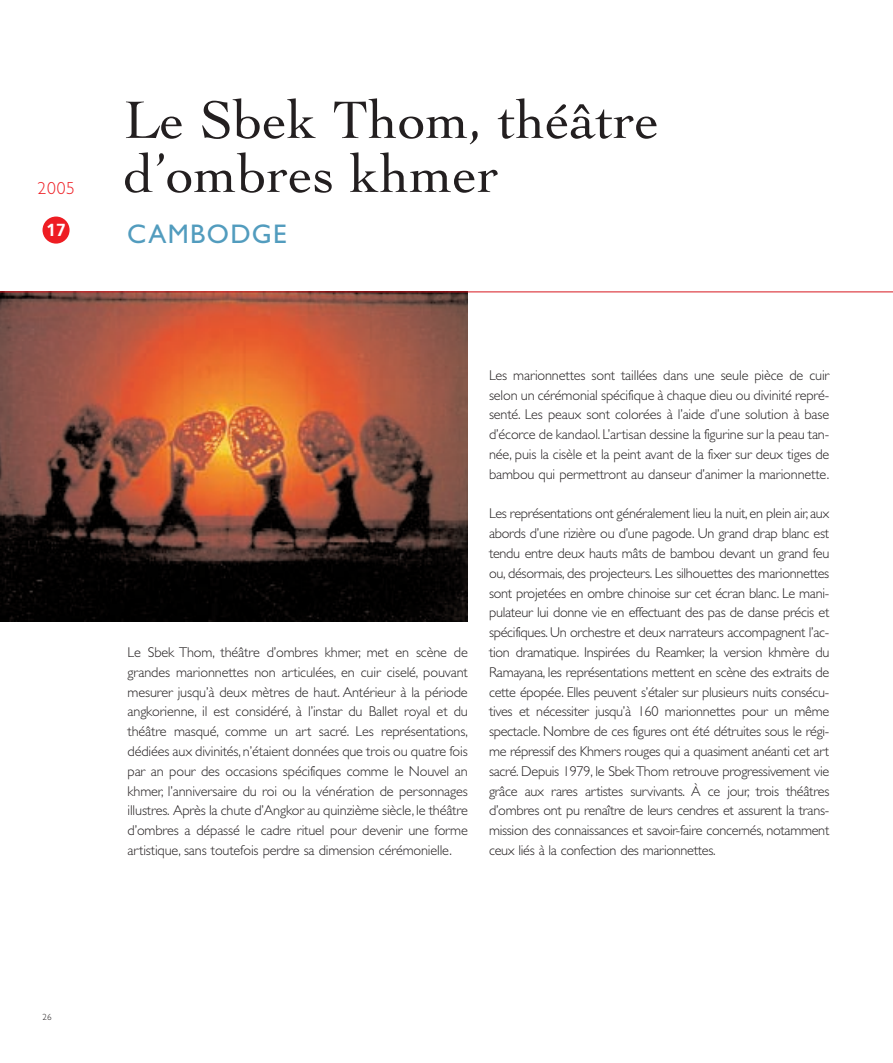
<style>
.page{position:relative;width:893px;height:1063px;background:#fff}
.page>*{position:absolute;margin:0;border:0;box-sizing:border-box;transform-origin:0 0}
.t1{font:55.5px/54px "Cochin";color:#231f20}
.t2{font:27px "Gill Sans";letter-spacing:.05em;color:#529cbe}
.t3{font:300 17.55px "Gill Sans";color:#ee1d23}
.t4{font:700 17.55px "Frutiger";color:#fff}
.t5{font:300 14.25px/19.8px "Gill Sans";letter-spacing:-.01em;color:#231f20;text-align:justify}
.t6{font:300 9px "Gill Sans";color:#231f20}
</style>
<div class="page">
<img style="left:0;top:293px;width:468px;height:329px">
<div style="left:43px;top:217px;width:27px;height:27px;background:#ee1d23;border-radius:50%"></div>
<hr style="left:0;top:292px;width:893px;height:1px;background:#d7171f">
<p class="t3" style="left:37px;top:181px;width:39px">2005</p>
<p class="t4" style="left:46px;top:223px;width:21px">17</p>
<h1 class="t1" style="left:124px;top:98px;width:537px">Le Sbek Thom, théâtre d’ombres khmer</h1>
<h2 class="t2" style="left:127px;top:224px;width:161px">CAMBODGE</h2>
<p class="t5" style="left:128px;top:644px;width:342px">Le Sbek Thom, théâtre d’ombres khmer, met en scène de grandes marionnettes non articulées, en cuir ciselé, pouvant mesurer jusqu’à deux mètres de haut. Antérieur à la période angkorienne, il est considéré, à l’instar du Ballet royal et du théâtre masqué, comme un art sacré. Les représentations, dédiées aux divinités, n’étaient données que trois ou quatre fois par an pour des occasions spécifiques comme le Nouvel an khmer, l’anniversaire du roi ou la vénération de personnages illustres. Après la chute d’Angkor au quinzième siècle,le théâtre d’ombres a dépassé le cadre rituel pour devenir une forme artistique, sans toutefois perdre sa dimension cérémonielle.</p>
<p class="t5" style="left:489px;top:366px;width:342px">Les marionnettes sont taillées dans une seule pièce de cuir selon un cérémonial spécifique à chaque dieu ou divinité repré&shy;senté. Les peaux sont colorées à l’aide d’une solution à base d’écorce de kandaol. L’artisan dessine la figurine sur la peau tan&shy;née, puis la cisèle et la peint avant de la fixer sur deux tiges de bambou qui permettront au danseur d’animer la marionnette.</p>
<p class="t5" style="left:489px;top:505px;width:342px">Les représentations ont généralement lieu la nuit,en plein air,aux abords d’une rizière ou d’une pagode. Un grand drap blanc est tendu entre deux hauts mâts de bambou devant un grand feu ou, désormais, des projecteurs. Les silhouettes des marionnettes sont projetées en ombre chinoise sur cet écran blanc. Le mani&shy;pulateur lui donne vie en effectuant des pas de danse précis et spécifiques. Un orchestre et deux narrateurs accompagnent l’ac&shy;tion dramatique. Inspirées du Reamker, la version khmère du Ramayana, les représentations mettent en scène des extraits de cette épopée. Elles peuvent s’étaler sur plusieurs nuits consécu&shy;tives et nécessiter jusqu’à 160 marionnettes pour un même spectacle. Nombre de ces figures ont été détruites sous le régi&shy;me répressif des Khmers rouges qui a quasiment anéanti cet art sacré. Depuis 1979, le Sbek Thom retrouve progressivement vie grâce aux rares artistes survivants. À ce jour, trois théâtres d’ombres ont pu renaître de leurs cendres et assurent la trans&shy;mission des connaissances et savoir-faire concernés, notamment ceux liés à la confection des marionnettes.</p>
<p class="t6" style="left:43px;top:1014px;width:10px">26</p>
</div>
